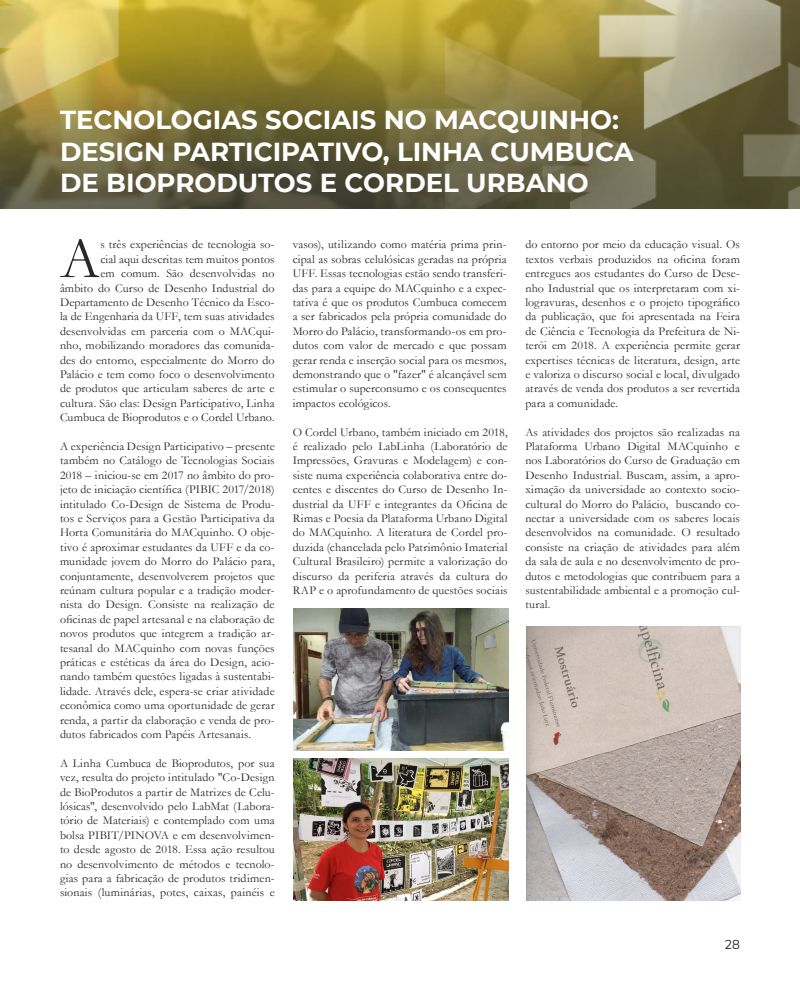
<style>
.page{position:relative;width:800px;height:991px;background:#fff}
.page>*{position:absolute;margin:0;border:0;box-sizing:border-box;transform-origin:0 0}
.t1{font:58.2px "Garamond";color:#282828}
.t2{font:700 26px/31.2px "Montserrat";color:#fff}
.t3{font:300 13px "Nunito";color:#000}
.t4{font:12px/14.4px "Garamond";letter-spacing:.01em;color:#282828;text-align:justify}
</style>
<div class="page">
<img style="left:0;top:0;width:800px;height:208px">
<img style="left:293px;top:608px;width:215px;height:142px">
<img style="left:293px;top:758px;width:215px;height:143px">
<img style="left:526px;top:626px;width:215px;height:275px">
<p class="t2" style="left:60px;top:103px;width:575px">TECNOLOGIAS SOCIAIS NO MACQUINHO:<br>DESIGN PARTICIPATIVO, LINHA CUMBUCA<br>DE BIOPRODUTOS E CORDEL URBANO</p>
<p class="t1" style="left:60px;top:220px;width:41px">A</p>
<p class="t4" style="left:60px;top:237px;width:216px;text-align:right">s três experiências de tecnologia so-<br>cial aqui descritas tem muitos pontos<br>em comum. São desenvolvidas no<br>âmbito do Curso de Desenho Industrial do Departamento de Desenho Técnico da Esco&shy;la de Engenharia da UFF, tem suas atividades desenvolvidas em parceria com o MACqui&shy;nho, mobilizando moradores das comunida&shy;des do entorno, especialmente do Morro do Palácio e tem como foco o desenvolvimento de produtos que articulam saberes de arte e cultura. São elas: Design Participativo, Linha Cumbuca de Bioprodutos e o Cordel Urbano.</p>
<p class="t4" style="left:60px;top:439px;width:216px">A experiência Design Participativo – presente também no Catálogo de Tecnologias Sociais 2018 – iniciou-se em 2017 no âmbito do pro&shy;jeto de iniciação científica (PIBIC 2017/2018) intitulado Co-Design de Sistema de Produ&shy;tos e Serviços para a Gestão Participativa da Horta Comunitária do MACquinho. O obje&shy;tivo é aproximar estudantes da UFF e da co&shy;munidade jovem do Morro do Palácio para, conjuntamente, desenvolverem projetos que reúnam cultura popular e a tradição moder&shy;nista do Design. Consiste na realização de oficinas de papel artesanal e na elaboração de novos produtos que integrem a tradição ar&shy;tesanal do MACquinho com novas funções práticas e estéticas da área do Design, acio&shy;nando também questões ligadas à sustentabi&shy;lidade. Através dele, espera-se criar atividade econômica como uma oportunidade de gerar renda, a partir da elaboração e venda de pro&shy;dutos fabricados com Papéis Artesanais.</p>
<p class="t4" style="left:60px;top:755px;width:216px">A Linha Cumbuca de Bioprodutos, por sua vez, resulta do projeto intitulado "Co-Design de BioProdutos a partir de Matrizes de Celu&shy;lósicas", desenvolvido pelo LabMat (Labora&shy;tório de Materiais) e contemplado com uma bolsa PIBIT/PINOVA e em desenvolvimen&shy;to desde agosto de 2018. Essa ação resultou no desenvolvimento de métodos e tecnolo&shy;gias para a fabricação de produtos tridimen&shy;sionais (luminárias, potes, caixas, painéis e</p>
<p class="t4" style="left:293px;top:237px;width:216px">vasos), utilizando como matéria prima prin&shy;cipal as sobras celulósicas geradas na própria UFF. Essas tecnologias estão sendo transferi&shy;das para a equipe do MACquinho e a expec&shy;tativa é que os produtos Cumbuca comecem a ser fabricados pela própria comunidade do Morro do Palácio, transformando-os em pro&shy;dutos com valor de mercado e que possam gerar renda e inserção social para os mesmos, demonstrando que o "fazer" é alcançável sem estimular o superconsumo e os consequentes impactos ecológicos.</p>
<p class="t4" style="left:293px;top:424px;width:217px">O Cordel Urbano, também iniciado em 2018, é realizado pelo LabLinha (Laboratório de Impressões, Gravuras e Modelagem) e con&shy;siste numa experiência colaborativa entre do&shy;centes e discentes do Curso de Desenho In&shy;dustrial da UFF e integrantes da Oficina de Rimas e Poesia da Plataforma Urbano Digital do MACquinho. A literatura de Cordel pro&shy;duzida (chancelada pelo Patrimônio Imaterial Cultural Brasileiro) permite a valorização do discurso da periferia através da cultura do RAP e o aprofundamento de questões sociais</p>
<p class="t4" style="left:525px;top:237px;width:216px">do entorno por meio da educação visual. Os textos verbais produzidos na oficina foram entregues aos estudantes do Curso de Dese&shy;nho Industrial que os interpretaram com xi&shy;logravuras, desenhos e o projeto tipográfico da publicação, que foi apresentada na Feira de Ciência e Tecnologia da Prefeitura de Ni&shy;terói em 2018. A experiência permite gerar expertises técnicas de literatura, design, arte e valoriza o discurso social e local, divulgado através de venda dos produtos a ser revertida para a comunidade.</p>
<p class="t4" style="left:525px;top:424px;width:216px">As atividades dos projetos são realizadas na Plataforma Urbano Digital MACquinho e nos Laboratórios do Curso de Graduação em Desenho Industrial. Buscam, assim, a apro&shy;ximação da universidade ao contexto socio&shy;cultural do Morro do Palácio, buscando co&shy;nectar a universidade com os saberes locais desenvolvidos na comunidade. O resultado consiste na criação de atividades para além da sala de aula e no desenvolvimento de pro&shy;dutos e metodologias que contribuem para a sustentabilidade ambiental e a promoção cul&shy;tural.</p>
<p class="t3" style="left:724px;top:935px;width:17px">28</p>
</div>
